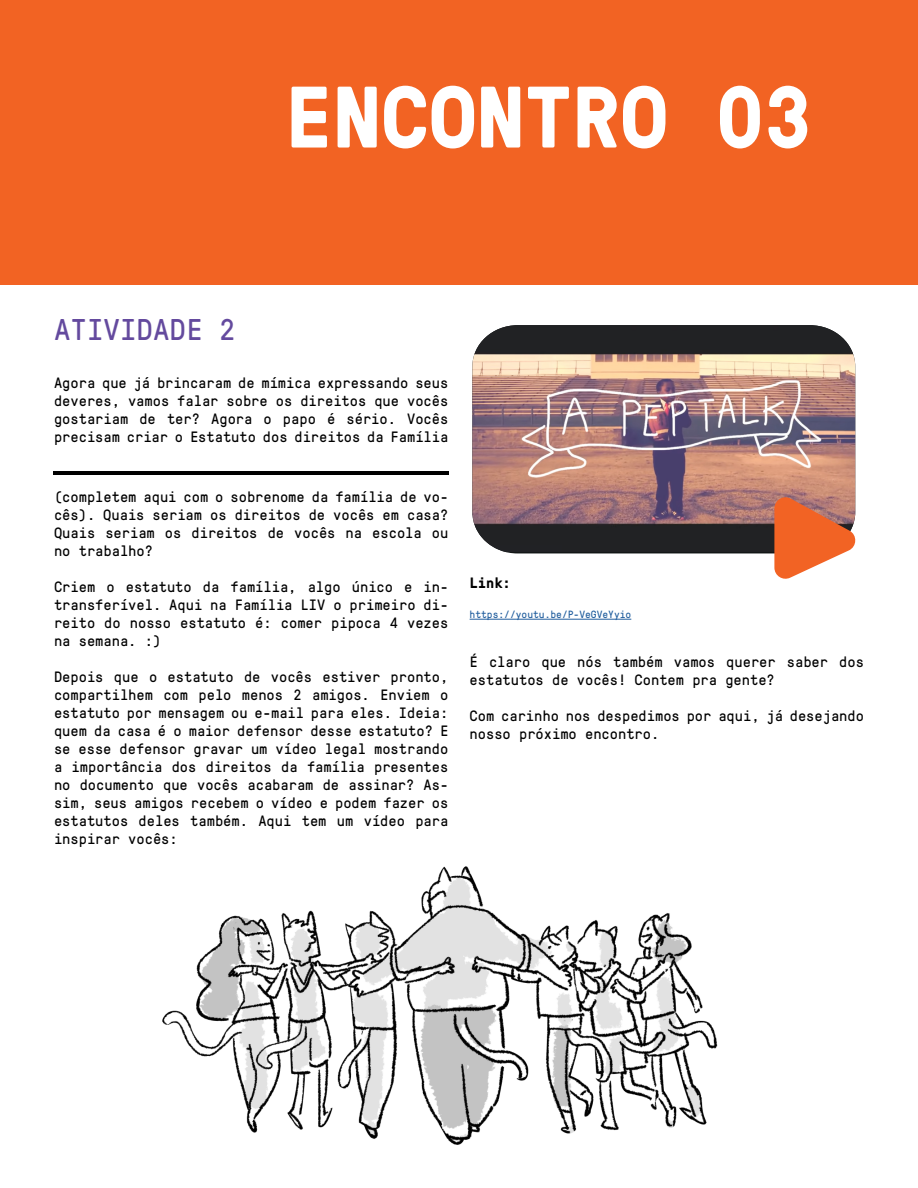
<style>
.page{position:relative;width:918px;height:1188px;background:#fff}
.page>*{position:absolute;margin:0;border:0;box-sizing:border-box;transform-origin:0 0}
.t1{font:700 87px "GT Pressura Mono";color:#fff}
.t2{font:30px "GT Pressura Mono";color:#644a9e}
.t3{font:15px/18px "GT Pressura Mono";color:#000;text-align:justify}
.t4{font:700 15px "GT Pressura Mono";color:#000}
.t5{font:10.5px "GT Pressura Mono";color:#215e9e}
</style>
<div class="page">
<div style="left:0;top:0;width:918px;height:284px;background:#f26323"></div>
<hr style="left:53px;top:471px;width:395px;height:4px;background:#000">
<img style="left:472px;top:325px;width:383px;height:227px">
<svg style="left:774px;top:495px;width:82px;height:84px"></svg>
<hr style="left:470px;top:619px;width:161px;height:1px;background:#215e9e">
<img style="left:162px;top:866px;width:556px;height:279px">
<h1 class="t1" style="left:285px;top:54px;width:528px">ENCONTRO 03</h1>
<h2 class="t2" style="left:54px;top:308px;width:183px">ATIVIDADE 2</h2>
<p class="t3" style="left:54px;top:373px;width:396px">Agora que já brincaram de mímica expressando seus deveres, vamos falar sobre os direitos que vocês gostariam de ter? Agora o papo é sério. Vocês precisam criar o Estatuto dos direitos da Família</p>
<p class="t3" style="left:54px;top:487px;width:396px">(completem aqui com o sobrenome da família de vo&shy;cês). Quais seriam os direitos de vocês em casa?<br>Quais seriam os direitos de vocês na escola ou no trabalho?</p>
<p class="t3" style="left:54px;top:577px;width:396px">Criem o estatuto da família, algo único e in&shy;transferível. Aqui na Família LIV o primeiro di&shy;reito do nosso estatuto é: comer pipoca 4 vezes na semana. :)</p>
<p class="t3" style="left:54px;top:667px;width:396px">Depois que o estatuto de vocês estiver pronto, compartilhem com pelo menos 2 amigos. Enviem o estatuto por mensagem ou e-mail para eles. Ideia: quem da casa é o maior defensor desse estatuto? E se esse defensor gravar um vídeo legal mostrando a importância dos direitos da família presentes no documento que vocês acabaram de assinar? As&shy;sim, seus amigos recebem o vídeo e podem fazer os estatutos deles também. Aqui tem um vídeo para inspirar vocês:</p>
<p class="t4" style="left:470px;top:571px;width:43px">Link:</p>
<p class="t5" style="left:470px;top:607px;width:163px">https://youtu.be/P-VeGVeYyio</p>
<p class="t3" style="left:470px;top:652px;width:396px">É claro que nós também vamos querer saber dos estatutos de vocês! Contem pra gente?</p>
<p class="t3" style="left:470px;top:706px;width:396px">Com carinho nos despedimos por aqui, já desejando nosso próximo encontro.</p>
</div>
